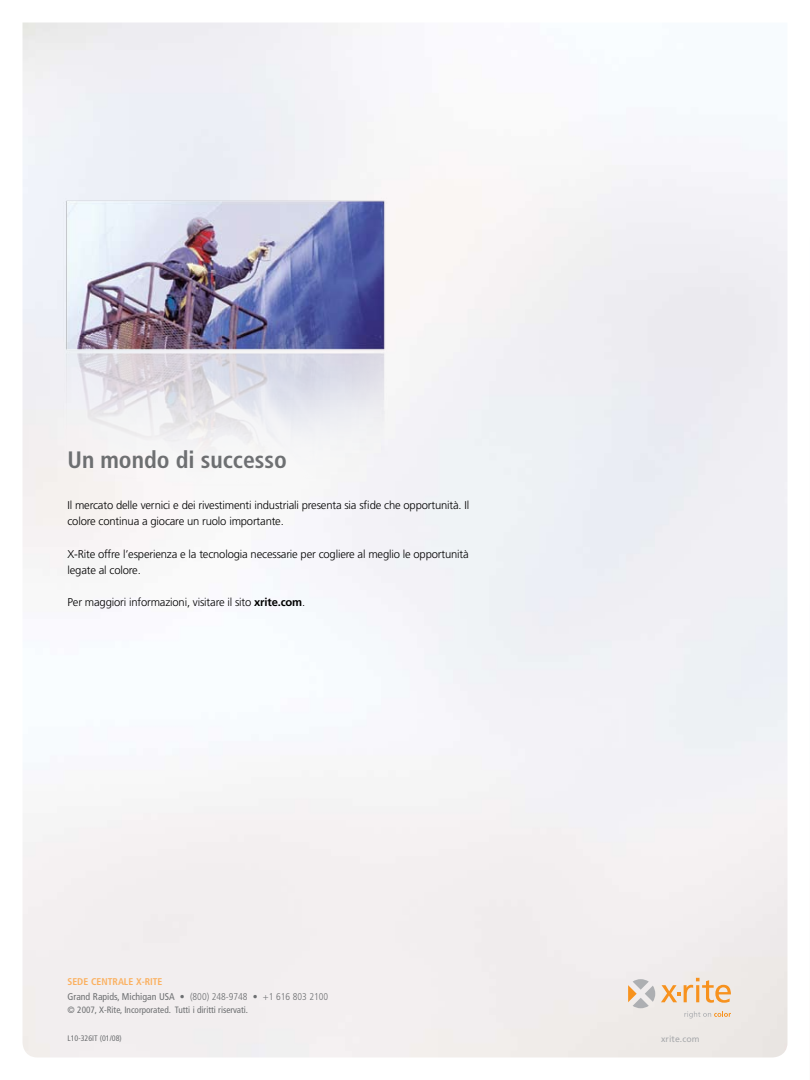
<style>
.page{position:relative;width:810px;height:1080px;background:#fff}
.page>*{position:absolute;margin:0;border:0;box-sizing:border-box;transform-origin:0 0}
.t1{font:700 condensed 23.75px "Frutiger";color:#6d6f71}
.t2{font:300 11.25px/16.2px "Frutiger";letter-spacing:-.015em;color:#000}
.t3{font:condensed 9.75px/15.2px "Frutiger";color:#6d6f71}
.t4{font:condensed 9.12px "Frutiger";color:#6d6f71}
.t5{font:8.75px "Frutiger";letter-spacing:.01em;color:#a7a9ac}
.t6{font:condensed 8px "Frutiger";color:#6d6f71}
.s1{font-weight:700}
.s2{font-weight:700;color:#fbb161}
.s3{font-weight:300}
</style>
<div class="page">
<svg style="left:661px;top:978px;width:70px;height:25px;background:#f0d0ac"></svg>
<svg style="left:628px;top:979px;width:27px;height:29px"></svg>
<svg style="left:684px;top:1011px;width:47px;height:7px"></svg>
<img style="left:35px;top:177px;width:381px;height:381px">
<h1 class="t1" style="left:68px;top:446px;width:221px">Un mondo di successo</h1>
<p class="t2" style="left:68px;top:497px;width:403px">Il mercato delle vernici e dei rivestimenti industriali presenta sia sfide che opportunità. Il colore continua a giocare un ruolo importante.</p>
<p class="t2" style="left:68px;top:546px;width:403px">X-Rite offre l’esperienza e la tecnologia necessarie per cogliere al meglio le opportunità legate al colore.</p>
<p class="t2" style="left:68px;top:594px;width:239px">Per maggiori informazioni, visitare il sito <span class="s1">xrite.com</span>.</p>
<p class="t3" style="left:68px;top:974px;width:262px"><span class="s2">SEDE CENTRALE X-RITE<br></span>Grand Rapids, Michigan USA • <span class="s3">(800) 248-9748</span> • <span class="s3">+1 616 803 2100</span></p>
<p class="t4" style="left:68px;top:1004px;width:182px">© 2007, X-Rite, Incorporated. Tutti i diritti riservati.</p>
<p class="t6" style="left:68px;top:1034px;width:56px">L10-326IT (01/08)</p>
<p class="t5" style="left:661px;top:1033px;width:40px">xrite.com</p>
</div>
